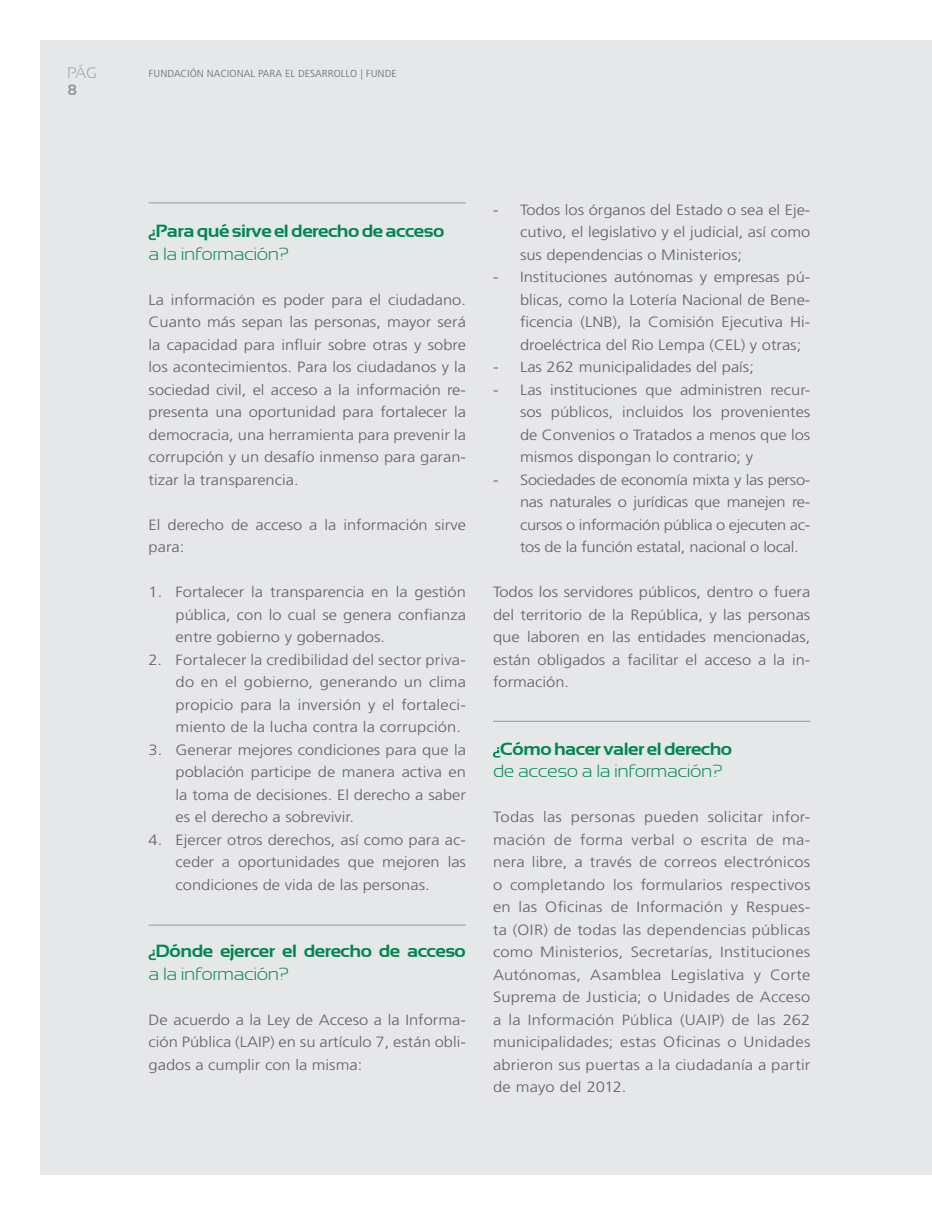
<style>
.page{position:relative;width:932px;height:1215px;background:#fff}
.page>*{position:absolute;margin:0;border:0;box-sizing:border-box;transform-origin:0 0}
.t1{font:700 17.55px "Sansation";letter-spacing:-.025em;color:#008751;scale:1.11 1}
.t2{font:300 17.55px "Sansation";letter-spacing:-.025em;color:#008751;scale:1.11 1}
.t3{font:300 15px "Sansation";color:#939598}
.t4{font:700 15px "Sansation";color:#939598}
.t5{font:300 14.85px/22.5px "Frutiger LT";color:#636366;text-align:justify;scale:1.11 1}
.t6{font:300 condensed 10.2px "Frutiger LT";color:#6c6d70;scale:1.18 1}
</style>
<div class="page">
<div style="left:40px;top:40px;width:892px;height:1134px;background:#e6e7e9"></div>
<svg style="left:148px;top:230px;width:8px;height:10px"></svg>
<svg style="left:148px;top:950px;width:8px;height:10px"></svg>
<svg style="left:493px;top:747px;width:7px;height:11px"></svg>
<hr style="left:148px;top:202px;width:318px;height:1px;background:#939598">
<hr style="left:148px;top:925px;width:318px;height:1px;background:#939598">
<hr style="left:493px;top:721px;width:317px;height:1px;background:#939598">
<p class="t3" style="left:68px;top:65px;width:30px">pág</p>
<p class="t4" style="left:68px;top:81px;width:11px">8</p>
<p class="t6" style="left:148px;top:67px;width:212px">FUNDACIÓN NACIONAL PARA EL DESARROLLO | FUNDE</p>
<p class="t1" style="left:155px;top:221px;width:262px">Para qué sirve el derecho de acceso</p>
<p class="t2" style="left:149px;top:244px;width:128px">a la información?</p>
<p class="t5" style="left:148px;top:289px;width:287px">La información es poder para el ciudadano.<br>Cuanto más sepan las personas, mayor será la capacidad para influir sobre otras y sobre los acontecimientos. Para los ciudadanos y la sociedad civil, el acceso a la información re&shy;presenta una oportunidad para fortalecer la democracia, una herramienta para prevenir la corrupción y un desafío inmenso para garan&shy;tizar la transparencia.</p>
<p class="t5" style="left:148px;top:514px;width:287px">El derecho de acceso a la información sirve para:</p>
<p class="t5" style="left:175px;top:581px;width:263px;text-indent:-27px">1. Fortalecer la transparencia en la gestión pública, con lo cual se genera confianza entre gobierno y gobernados.</p>
<p class="t5" style="left:175px;top:649px;width:263px;text-indent:-27px">2. Fortalecer la credibilidad del sector priva&shy;do en el gobierno, generando un clima propicio para la inversión y el fortaleci&shy;miento de la lucha contra la corrupción.</p>
<p class="t5" style="left:175px;top:739px;width:263px;text-indent:-27px">3. Generar mejores condiciones para que la población participe de manera activa en la toma de decisiones. El derecho a saber es el derecho a sobrevivir.</p>
<p class="t5" style="left:175px;top:829px;width:263px;text-indent:-27px">4. Ejercer otros derechos, así como para ac&shy;ceder a oportunidades que mejoren las condiciones de vida de las personas.</p>
<p class="t1" style="left:155px;top:941px;width:281px">Dónde ejercer el derecho de acceso</p>
<p class="t2" style="left:149px;top:964px;width:128px">a la información?</p>
<p class="t5" style="left:148px;top:1009px;width:287px">De acuerdo a la Ley de Acceso a la Informa&shy;ción Pública (LAIP) en su artículo 7, están obli&shy;gados a cumplir con la misma:</p>
<p class="t5" style="left:520px;top:199px;width:263px;text-indent:-27px">- Todos los órganos del Estado o sea el Eje&shy;cutivo, el legislativo y el judicial, así como sus dependencias o Ministerios;</p>
<p class="t5" style="left:520px;top:266px;width:263px;text-indent:-27px">- Instituciones autónomas y empresas pú&shy;blicas, como la Lotería Nacional de Bene&shy;ficencia (LNB), la Comisión Ejecutiva Hi&shy;droeléctrica del Rio Lempa (CEL) y otras;</p>
<p class="t5" style="left:493px;top:356px;width:236px">- Las 262 municipalidades del país;</p>
<p class="t5" style="left:520px;top:379px;width:263px;text-indent:-27px">- Las instituciones que administren recur&shy;sos públicos, incluidos los provenientes de Convenios o Tratados a menos que los mismos dispongan lo contrario; y</p>
<p class="t5" style="left:520px;top:469px;width:263px;text-indent:-27px">- Sociedades de economía mixta y las perso&shy;nas naturales o jurídicas que manejen re&shy;cursos o información pública o ejecuten ac&shy;tos de la función estatal, nacional o local.</p>
<p class="t5" style="left:493px;top:581px;width:287px">Todos los servidores públicos, dentro o fuera del territorio de la República, y las personas que laboren en las entidades mencionadas, están obligados a facilitar el acceso a la in&shy;formación.</p>
<p class="t1" style="left:500px;top:739px;width:211px">Cómo hacer valer el derecho</p>
<p class="t2" style="left:493px;top:762px;width:208px">de acceso a la información?</p>
<p class="t5" style="left:493px;top:806px;width:287px">Todas las personas pueden solicitar infor&shy;mación de forma verbal o escrita de ma&shy;nera libre, a través de correos electrónicos o completando los formularios respectivos en las Oficinas de Información y Respues&shy;ta (OIR) de todas las dependencias públicas como Ministerios, Secretarías, Instituciones Autónomas, Asamblea Legislativa y Corte Suprema de Justicia; o Unidades de Acceso a la Información Pública (UAIP) de las 262 municipalidades; estas Oficinas o Unidades abrieron sus puertas a la ciudadanía a partir de mayo del 2012.</p>
</div>
